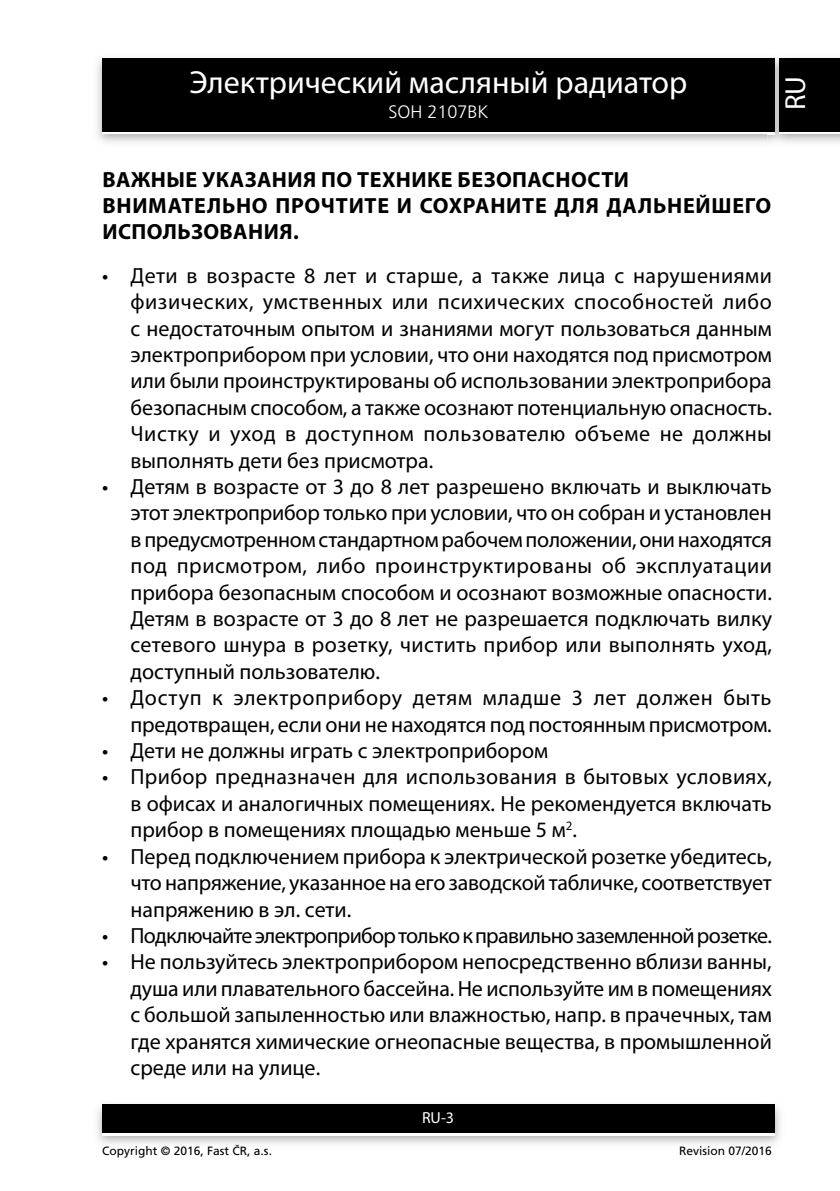
<style>
.page{position:relative;width:840px;height:1191px;background:#fff}
.page>*{position:absolute;margin:0;border:0;box-sizing:border-box;transform-origin:0 0}
.t1{font:32px "Myriad Pro";color:#fff}
.t2{font:29px "Myriad Pro";color:#fff}
.t3{font:22px/26.4px "Myriad Pro";color:#000;text-align:justify}
.nadpis_9{font:700 22px/26.4px "Myriad Pro";letter-spacing:.02em;color:#000}
.t4{font:22px "Myriad Pro";letter-spacing:-.03em;color:#000}
.t5{font:300 18px "Frutiger CE";color:#fff}
.t6{font:16px "Myriad Pro";color:#fff}
.t7{font:12px "Frutiger CE";color:#000}
</style>
<div class="page">
<div style="left:102px;top:61px;width:672px;height:73px;background:linear-gradient(to right,#000,#000)"></div>
<div style="left:102px;top:58px;width:672px;height:73px;background:#000"></div>
<img style="left:97px;top:1104px;width:683px;height:40px">
<div style="left:102px;top:1107px;width:672px;height:28px;background:linear-gradient(to right,#fff,#fff)"></div>
<div style="left:102px;top:1104px;width:672px;height:28px;background:#000"></div>
<img style="left:767px;top:55px;width:18px;height:90px">
<svg style="left:767px;top:131px;width:7px;height:3px"></svg>
<img style="left:767px;top:58px;width:7px;height:3px">
<img style="left:767px;top:61px;width:7px;height:70px">
<div style="left:778px;top:61px;width:61px;height:73px;background:linear-gradient(to right,#000,#000)"></div>
<div style="left:778px;top:58px;width:61px;height:73px;background:#000"></div>
<h1 class="t1" style="left:189px;top:62px;width:499px">Электрический масляный радиатор</h1>
<p class="t5" style="left:388px;top:102px;width:102px">SOH 2107BK</p>
<h2 class="t2" style="left:777px;top:110px;width:36px;rotate:-90deg">RU</h2>
<p class="nadpis_9" style="left:102px;top:165px;width:528px">ВАЖНЫЕ УКАЗАНИЯ ПО ТЕХНИКЕ БЕЗОПАСНОСТИ</p>
<p class="nadpis_9" style="left:102px;top:192px;width:670px">ВНИМАТЕЛЬНО ПРОЧТИТЕ И СОХРАНИТЕ ДЛЯ ДАЛЬНЕЙШЕГО<br>ИСПОЛЬЗОВАНИЯ.</p>
<p class="t3" style="left:130px;top:262px;width:642px;text-indent:-28px">• Дети в возрасте 8 лет и старше, а также лица с нарушениями физических, умственных или психических способностей либо с недостаточным опытом и знаниями могут пользоваться данным электроприбором при условии, что они находятся под присмотром или были проинструктированы об использовании электроприбора безопасным способом, а также осознают потенциальную опасность.<br>Чистку и уход в доступном пользователю объеме не должны выполнять дети без присмотра.</p>
<p class="t3" style="left:130px;top:473px;width:642px;text-indent:-28px">• Детям в возрасте от 3 до 8 лет разрешено включать и выключать этот электроприбор только при условии, что он собран и установлен в предусмотренном стандартном рабочем положении, они находятся под присмотром, либо проинструктированы об эксплуатации прибора безопасным способом и осознают возможные опасности.<br>Детям в возрасте от 3 до 8 лет не разрешается подключать вилку сетевого шнура в розетку, чистить прибор или выполнять уход, доступный пользователю.</p>
<p class="t3" style="left:102px;top:684px;width:670px;text-align:right">• Доступ к электроприбору детям младше 3 лет должен быть предотвращен, если они не находятся под постоянным присмотром.</p>
<p class="t3" style="left:102px;top:737px;width:447px">• Дети не должны играть с электроприбором</p>
<p class="t3" style="left:130px;top:763px;width:642px;text-indent:-28px">• Прибор предназначен для использования в бытовых условиях, в офисах и аналогичных помещениях. Не рекомендуется включать прибор в помещениях площадью меньше 5 м<sup>2</sup>.</p>
<p class="t3" style="left:130px;top:842px;width:642px;text-indent:-28px">• Перед подключением прибора к электрической розетке убедитесь, что напряжение, указанное на его заводской табличке, соответствует напряжению в эл. сети.</p>
<p class="t4" style="left:102px;top:922px;width:669px">• Подключайте электроприбор только к правильно заземленной розетке.</p>
<p class="t3" style="left:130px;top:948px;width:642px;text-indent:-28px">• Не пользуйтесь электроприбором непосредственно вблизи ванны, душа или плавательного бассейна. Не используйте им в помещениях с большой запыленностью или влажностью, напр. в прачечных, там где хранятся химические огнеопасные вещества, в промышленной среде или на улице.</p>
<p class="t6" style="left:422px;top:1108px;width:34px">RU-3</p>
<p class="t7" style="left:102px;top:1144px;width:171px">Copyright © 2016, Fast ČR, a.s.</p>
<p class="t7" style="left:678px;top:1144px;width:94px">Revision 07/2016</p>
</div>
